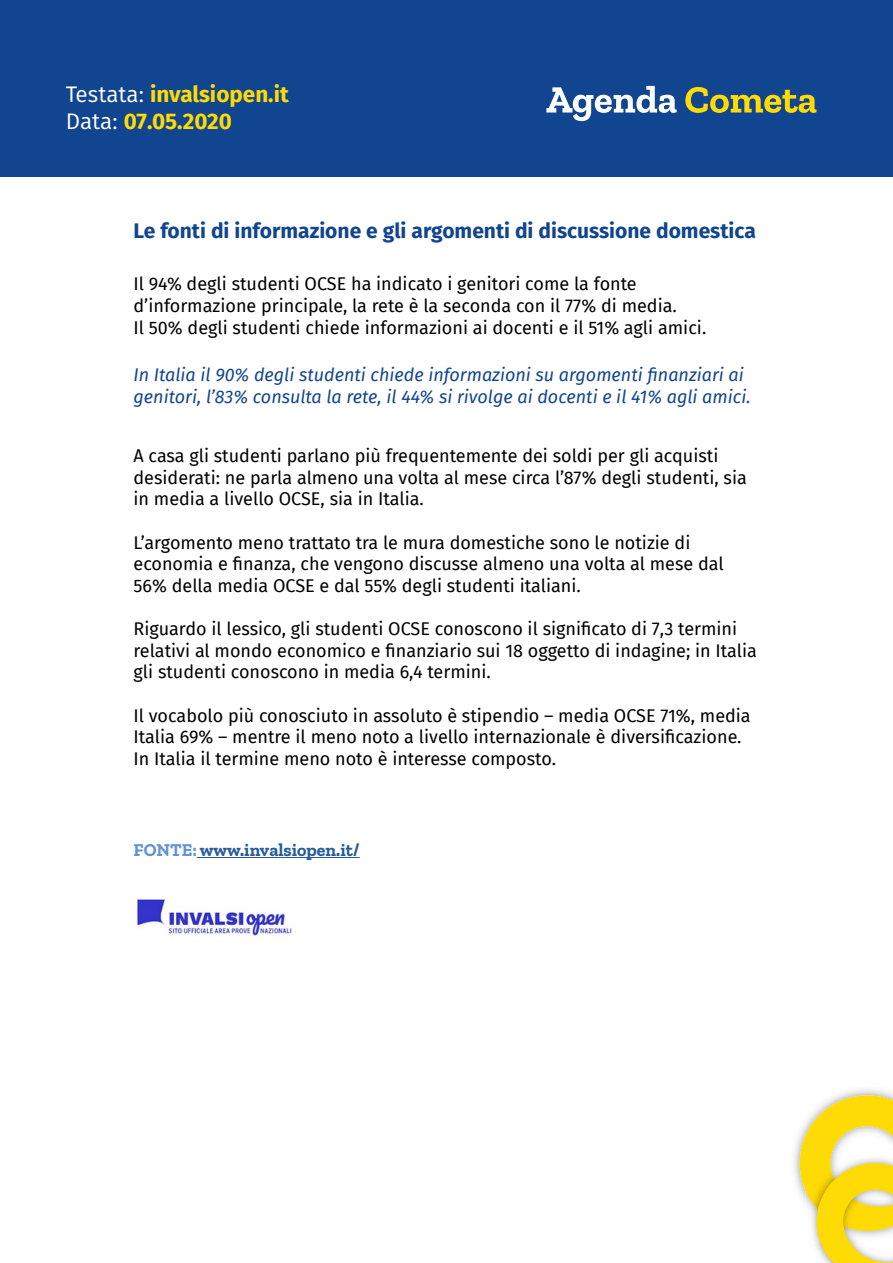
<style>
.page{position:relative;width:893px;height:1263px;background:#fff}
.page>*{position:absolute;margin:0;border:0;box-sizing:border-box;transform-origin:0 0}
.t1{font:700 22.5px/27px "Fira Sans";color:#ffdb05}
.t2{font:700 21px "Fira Sans";color:#12458f}
.t3{font:18px/21.6px "Fira Sans";color:#000}
.t4{font:italic 18px/21.6px "Fira Sans";color:#12458f}
.t5{font:700 18px "Zilla Slab";color:#275b9b}
.s1{font-weight:400;color:#fff}
.s2{color:#6293d2}
</style>
<div class="page">
<svg style="left:794px;top:1089px;width:99px;height:174px"></svg>
<div style="left:0;top:0;width:893px;height:176px;background:#12458f"></div>
<svg style="left:546px;top:86px;width:131px;height:35px"></svg>
<svg style="left:685px;top:87px;width:131px;height:26px"></svg>
<hr style="left:197px;top:857px;width:163px;height:1px;background:#275b9b">
<img style="left:134px;top:894px;width:158px;height:42px">
<p class="t1" style="left:66px;top:79px;width:224px"><span class="s1">Testata:</span> invalsiopen.it<br><span class="s1">Data:</span> 07.05.2020</p>
<p class="t2" style="left:134px;top:213px;width:624px">Le fonti di informazione e gli argomenti di discussione domestica</p>
<p class="t3" style="left:134px;top:273px;width:574px">Il 94% degli studenti OCSE ha indicato i genitori come la fonte d’informazione principale, la rete è la seconda con il 77% di media.<br>Il 50% degli studenti chiede informazioni ai docenti e il 51% agli amici.</p>
<p class="t4" style="left:134px;top:364px;width:619px">In Italia il 90% degli studenti chiede informazioni su argomenti finanziari ai genitori, l’83% consulta la rete, il 44% si rivolge ai docenti e il 41% agli amici.</p>
<p class="t3" style="left:134px;top:445px;width:615px">A casa gli studenti parlano più frequentemente dei soldi per gli acquisti desiderati: ne parla almeno una volta al mese circa l’87% degli studenti, sia in media a livello OCSE, sia in Italia.</p>
<p class="t3" style="left:134px;top:531px;width:592px">L’argomento meno trattato tra le mura domestiche sono le notizie di economia e finanza, che vengono discusse almeno una volta al mese dal<br>56% della media OCSE e dal 55% degli studenti italiani.</p>
<p class="t3" style="left:134px;top:617px;width:625px">Riguardo il lessico, gli studenti OCSE conoscono il significato di 7,3 termini relativi al mondo economico e finanziario sui 18 oggetto di indagine; in Italia gli studenti conoscono in media 6,4 termini.</p>
<p class="t3" style="left:134px;top:704px;width:619px">Il vocabolo più conosciuto in assoluto è stipendio – media OCSE 71%, media<br>Italia 69% – mentre il meno noto a livello internazionale è diversificazione.<br>In Italia il termine meno noto è interesse composto.</p>
<p class="t5" style="left:134px;top:840px;width:228px"><span class="s2">FONTE:</span> www.invalsiopen.it/</p>
</div>
